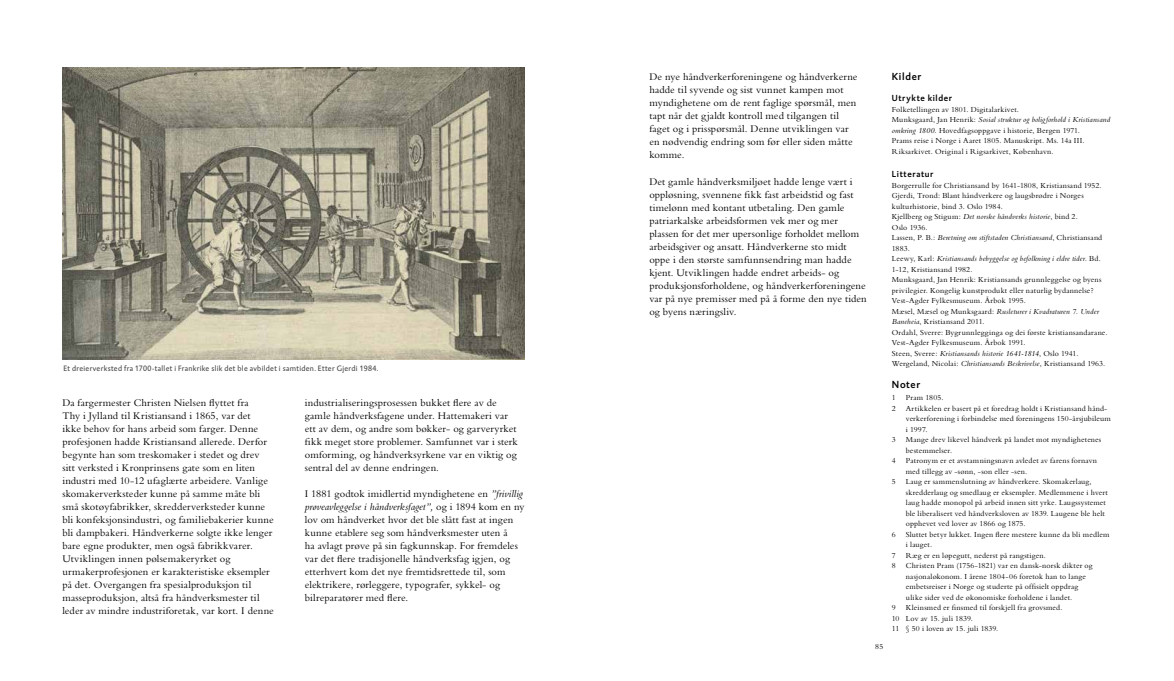
<style>
.page{position:relative;width:1174px;height:681px;background:#fff}
.page>*{position:absolute;margin:0;border:0;box-sizing:border-box;transform-origin:0 0}
.t1{font:10.6px/13px "Bembo";letter-spacing:.01em;color:#000}
.t2{font:500 10.5px "DTL Caspari TOT";letter-spacing:.065em;color:#000}
.t3{font:500 9px "DTL Caspari TOT";letter-spacing:.07em;color:#000}
.t4{font:8px/10.5px "Bembo";letter-spacing:.02em;color:#000}
.t5{font:8px "DTL Caspari TOT";letter-spacing:.04em;color:#4b4b4d}
.s1{font-style:italic}
</style>
<div class="page">
<img style="left:62px;top:67px;width:462px;height:292px">
<p class="t5" style="left:63px;top:363px;width:316px">Et dreierverksted fra 1700-tallet i Frankrike slik det ble avbildet i samtiden. Etter Gjerdi 1984.</p>
<p class="t1" style="left:62px;top:395px;width:213px">Da fargermester Christen Nielsen flyttet fra<br>Thy i Jylland til Kristiansand i 1865, var det<br>ikke behov for hans arbeid som farger. Denne profesjonen hadde Kristiansand allerede. Derfor begynte han som treskomaker i stedet og drev sitt verksted i Kronprinsens gate som en liten industri med 10-12 ufaglærte arbeidere. Vanlige skomakerverksteder kunne på samme måte bli små skotøyfabrikker, skredderverksteder kunne bli konfeksjonsindustri, og familiebakerier kunne bli dampbakeri. Håndverkerne solgte ikke lenger bare egne produkter, men også fabrikkvarer.<br>Utviklingen innen pølsemakeryrket og urmakerprofesjonen er karakteristiske eksempler på det. Overgangen fra spesialproduksjon til masseproduksjon, altså fra håndverksmester til leder av mindre industriforetak, var kort. I denne</p>
<p class="t1" style="left:305px;top:395px;width:214px">industrialiseringsprosessen bukket flere av de gamle håndverksfagene under. Hattemakeri var ett av dem, og andre som bøkker- og garveryrket fikk meget store problemer. Samfunnet var i sterk omforming, og håndverksyrkene var en viktig og sentral del av denne endringen.</p>
<p class="t1" style="left:305px;top:486px;width:221px">I 1881 godtok imidlertid myndighetene en <span class="s1">”frivillig prøveavleggelse i håndverksfaget”,</span> og i 1894 kom en ny lov om håndverket hvor det ble slått fast at ingen kunne etablere seg som håndverksmester uten å<br>ha avlagt prøve på sin fagkunnskap. For fremdeles var det flere tradisjonelle håndverksfag igjen, og etterhvert kom det nye fremtidsrettede til, som elektrikere, rørleggere, typografer, sykkel- og bilreparatører med flere.</p>
<p class="t1" style="left:649px;top:70px;width:210px">De nye håndverkerforeningene og håndverkerne hadde til syvende og sist vunnet kampen mot myndighetene om de rent faglige spørsmål, men tapt når det gjaldt kontroll med tilgangen til faget og i prisspørsmål. Denne utviklingen var en nødvendig endring som før eller siden måtte komme.</p>
<p class="t1" style="left:649px;top:174px;width:219px">Det gamle håndverksmiljøet hadde lenge vært i oppløsning, svennene fikk fast arbeidstid og fast timelønn med kontant utbetaling. Den gamle patriarkalske arbeidsformen vek mer og mer plassen for det mer upersonlige forholdet mellom arbeidsgiver og ansatt. Håndverkerne sto midt oppe i den største samfunnsendring man hadde kjent. Utviklingen hadde endret arbeids- og produksjonsforholdene, og håndverkerforeningene var på nye premisser med på å forme den nye tiden og byens næringsliv.</p>
<p class="t4" style="left:875px;top:641px;width:9px">85</p>
<p class="t2" style="left:891px;top:69px;width:31px">Kilder</p>
<p class="t3" style="left:891px;top:92px;width:62px">Utrykte kilder</p>
<p class="t4" style="left:891px;top:104px;width:220px">Folketellingen av 1801. Digitalarkivet.<br>Munksgaard, Jan Henrik: <span class="s1">Sosial struktur og boligforhold i Kristiansand omkring 1800.</span> Hovedfagsoppgave i historie, Bergen 1971.<br>Prams reise i Norge i Aaret 1805. Manuskript. Ms. 14a III.<br>Riksarkivet. Original i Rigsarkivet, København.</p>
<p class="t3" style="left:891px;top:168px;width:43px">Litteratur</p>
<p class="t4" style="left:891px;top:180px;width:217px">Borgerrulle for Christiansand by 1641-1808, Kristiansand 1952.<br>Gjerdi, Trond: Blant håndverkere og laugsbrødre i Norges kulturhistorie, bind 3. Oslo 1984.<br>Kjellberg og Stigum: <span class="s1">Det norske håndverks historie</span>, bind 2.<br>Oslo 1936.<br>Lassen, P. B.: <span class="s1">Beretning om stiftstaden Christiansand</span>, Christiansand 1883.<br>Leewy, Karl: <span class="s1">Kristiansands bebyggelse og befolkning i eldre tider.</span> Bd.<br>1-12, Kristiansand 1982.<br>Munksgaard, Jan Henrik: Kristiansands grunnleggelse og byens privilegier. Kongelig kunstprodukt eller naturlig bydannelse?<br>Vest-Agder Fylkesmuseum. Årbok 1995.<br>Mæsel, Mæsel og Munksgaard: <span class="s1">Rusleturer i Kvadraturen 7. Under Baneheia</span>, Kristiansand 2011.<br>Ordahl, Sverre: Bygrunnlegginga og dei første kristiansandarane.<br>Vest-Agder Fylkesmuseum. Årbok 1991.<br>Steen, Sverre: <span class="s1">Kristiansands historie 1641-1814</span>, Oslo 1941.<br>Wergeland, Nicolai: <span class="s1">Christiansands Beskrivelse</span>, Kristiansand 1963.</p>
<p class="t2" style="left:891px;top:377px;width:30px">Noter</p>
<p class="t4" style="left:891px;top:392px;width:5px">1</p>
<p class="t4" style="left:905px;top:392px;width:39px">Pram 1805.</p>
<p class="t4" style="left:891px;top:402px;width:5px">2</p>
<p class="t4" style="left:905px;top:402px;width:206px">Artikkelen er basert på et foredrag holdt i Kristiansand hånd&shy;verkerforening i forbindelse med foreningens 150-årsjubileum i 1997.</p>
<p class="t4" style="left:891px;top:434px;width:5px">3</p>
<p class="t4" style="left:905px;top:434px;width:197px">Mange drev likevel håndverk på landet mot myndighetenes bestemmelser.</p>
<p class="t4" style="left:891px;top:455px;width:5px">4</p>
<p class="t4" style="left:905px;top:455px;width:193px">Patronym er et avstamningsnavn avledet av farens fornavn med tillegg av -sønn, -son eller -sen.</p>
<p class="t4" style="left:891px;top:476px;width:5px">5</p>
<p class="t4" style="left:905px;top:476px;width:204px">Laug er sammenslutning av håndverkere. Skomakerlaug, skredderlaug og smedlaug er eksempler. Medlemmene i hvert laug hadde monopol på arbeid innen sitt yrke. Laugssystemet ble liberalisert ved håndverksloven av 1839. Laugene ble helt opphevet ved lover av 1866 og 1875.</p>
<p class="t4" style="left:891px;top:528px;width:5px">6</p>
<p class="t4" style="left:905px;top:528px;width:205px">Sluttet betyr lukket. Ingen flere mestere kunne da bli medlem i lauget.</p>
<p class="t4" style="left:891px;top:549px;width:5px">7</p>
<p class="t4" style="left:905px;top:549px;width:142px">Ræg er en løpegutt, nederst på rangstigen.</p>
<p class="t4" style="left:891px;top:560px;width:5px">8</p>
<p class="t4" style="left:905px;top:560px;width:188px">Christen Pram (1756-1821) var en dansk-norsk dikter og nasjonaløkonom. I årene 1804-06 foretok han to lange embetsreiser i Norge og studerte på offisielt oppdrag ulike sider ved de økonomiske forholdene i landet.</p>
<p class="t4" style="left:891px;top:602px;width:5px">9</p>
<p class="t4" style="left:891px;top:602px;width:172px;text-indent:14px">Kleinsmed er finsmed til forskjell fra grovsmed.<br>10 Lov av 15. juli 1839.<br>11 § 50 i loven av 15. juli 1839.</p>
</div>
